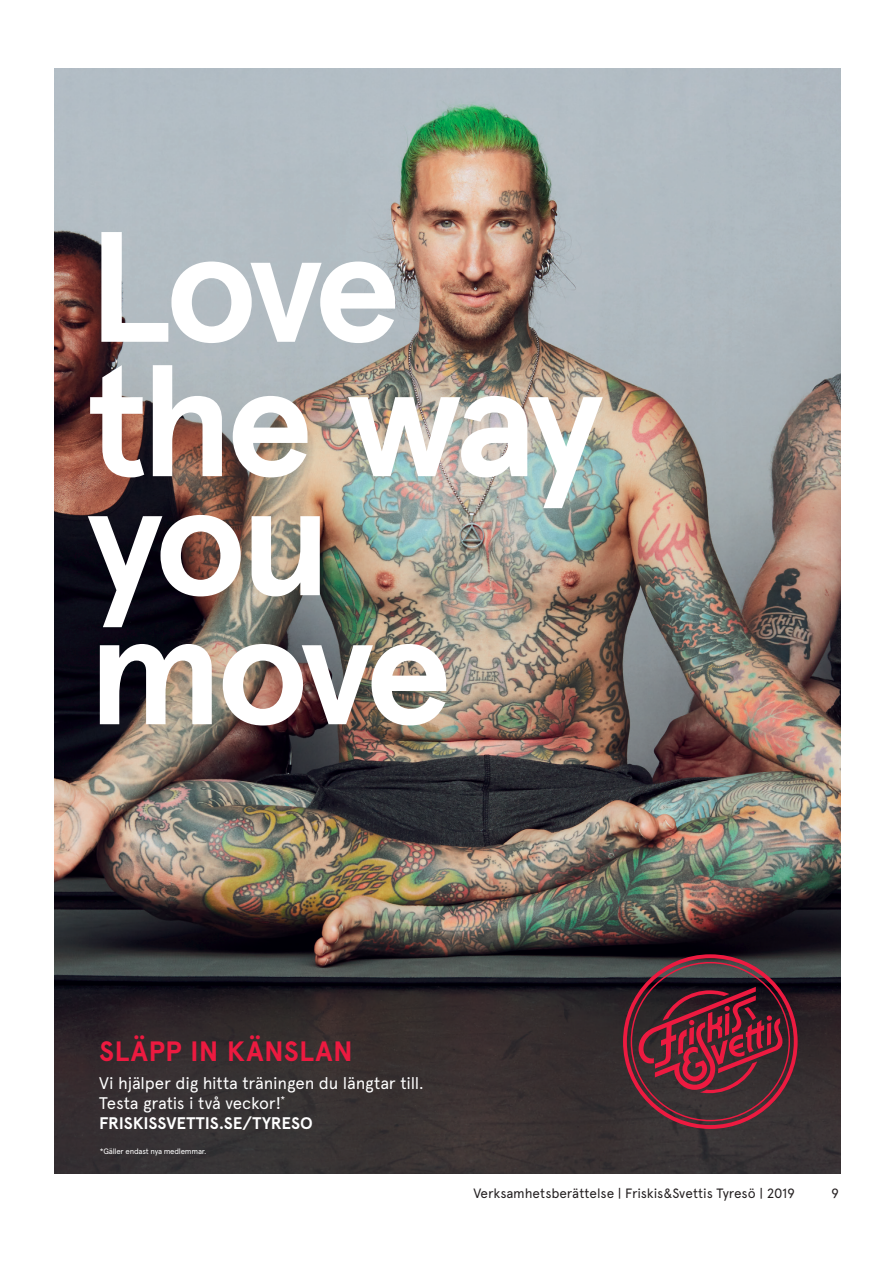
<style>
.page{position:relative;width:893px;height:1263px;background:#fff}
.page>*{position:absolute;margin:0;border:0;box-sizing:border-box;transform-origin:0 0}
.t1{font:700 156.75px/134.4px "Apercu";letter-spacing:-.055em;color:#fff}
.t2{font:700 28.05px "Apercu";letter-spacing:.01em;color:#ed1a40}
.t3{font:16.8px/20.1px "Apercu";letter-spacing:-.01em;color:#fff}
.t4{font:13.5px "Apercu";letter-spacing:-.01em;color:#231f20}
.t5{font:7.8px "Apercu";letter-spacing:-.025em;color:#fff}
.s1{font-weight:700}
</style>
<div class="page">
<img style="left:54px;top:69px;width:787px;height:1105px">
<svg style="left:623px;top:954px;width:175px;height:175px;background:#5c2833"></svg>
<h1 class="t1" style="left:87px;top:221px;width:517px">Love the way</h1>
<h1 class="t1" style="left:87px;top:477px;width:366px;line-height:129px">you move</h1>
<h2 class="t2" style="left:99px;top:1034px;width:255px">SLÄPP IN KÄNSLAN</h2>
<p class="t3" style="left:99px;top:1072px;width:326px">Vi hjälper dig hitta träningen du längtar till.<br>Testa gratis i två veckor!<sup>*<br></sup><span class="s1">FRISKISSVETTIS.SE/TYRESO</span></p>
<p class="t5" style="left:100px;top:1146px;width:108px">*Gäller endast nya medlemmar.</p>
<p class="t4" style="left:473px;top:1185px;width:323px">Verksamhetsberättelse | Friskis&amp;Svettis Tyresö | 2019</p>
<p class="t4" style="left:831px;top:1185px;width:9px">9</p>
</div>
